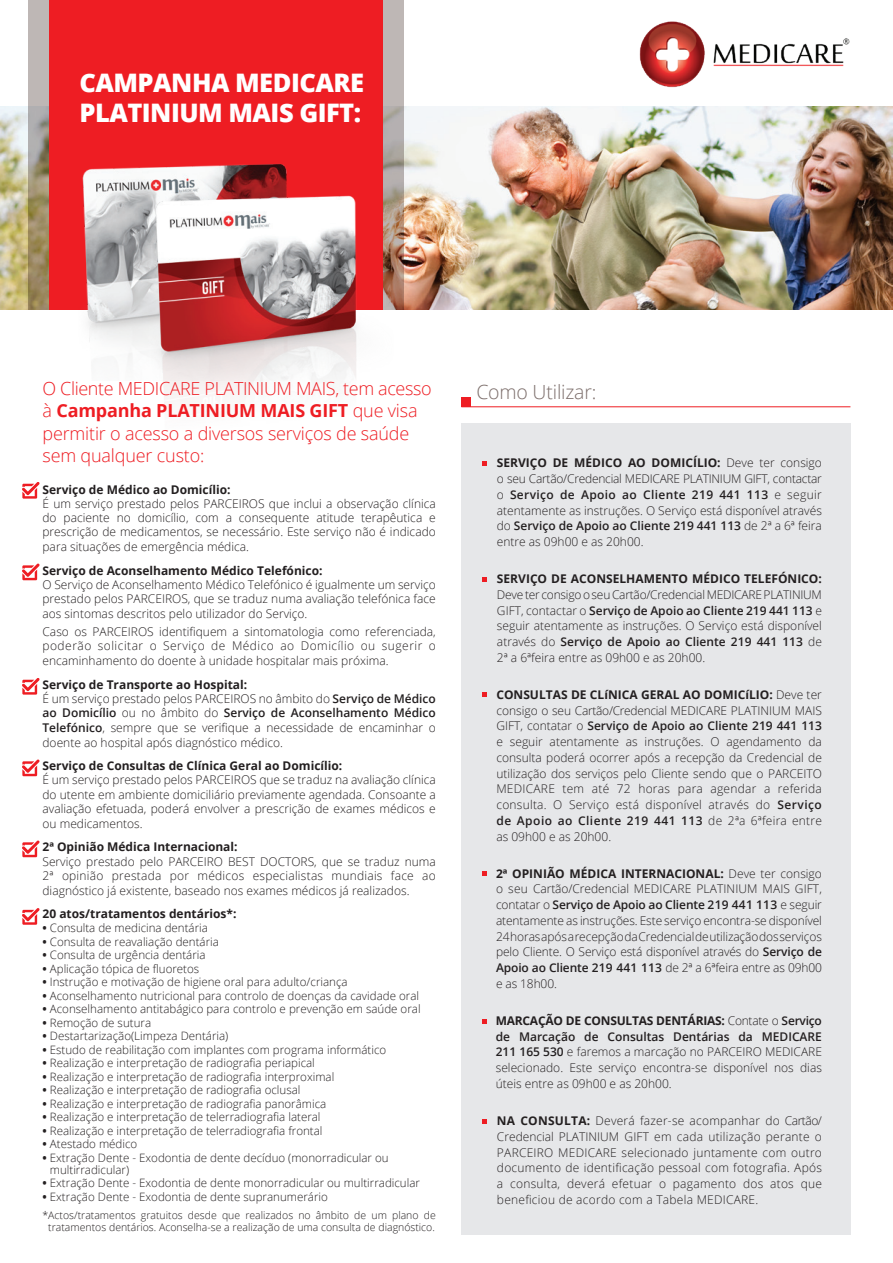
<style>
.page{position:relative;width:893px;height:1263px;background:#fff}
.page>*{position:absolute;margin:0;border:0;box-sizing:border-box;transform-origin:0 0}
.t1{font:800 25.5px/30px "Open Sans";letter-spacing:-.02em;color:#fff}
.t2{font:300 19.5px "Open Sans";letter-spacing:-.01em;color:#7d6f6c}
.t3{font:300 18px/22.5px "Open Sans";letter-spacing:-.01em;color:#ee1d23}
.t4{font:300 12px/15.8px "Open Sans";color:#231f20;text-align:justify}
.t5{font:700 12px "Open Sans";color:#231f20}
.t6{font:300 11.55px/12px "Open Sans";color:#231f20}
.t7{font:300 10.5px/12px "Open Sans";color:#231f20;text-align:center}
.s1{font-weight:700}
.s2{font-weight:600}
</style>
<div class="page">
<img style="left:0;top:107px;width:893px;height:202px">
<svg style="left:28px;top:0;width:376px;height:309px;background:#af9e91"></svg>
<div style="left:50px;top:0;width:333px;height:309px;background:#ee1d23"></div>
<div style="left:461px;top:423px;width:389px;height:811px;background:#e6e7e9"></div>
<img style="left:74px;top:164px;width:213px;height:196px">
<img style="left:146px;top:195px;width:254px;height:205px">
<svg style="left:482px;top:461px;width:5px;height:5px"></svg>
<svg style="left:482px;top:577px;width:5px;height:5px"></svg>
<svg style="left:482px;top:692px;width:5px;height:5px"></svg>
<svg style="left:482px;top:871px;width:5px;height:5px"></svg>
<svg style="left:482px;top:1019px;width:5px;height:4px"></svg>
<svg style="left:482px;top:1119px;width:5px;height:4px"></svg>
<svg style="left:22px;top:482px;width:18px;height:17px"></svg>
<svg style="left:22px;top:563px;width:18px;height:17px"></svg>
<svg style="left:22px;top:678px;width:18px;height:17px"></svg>
<svg style="left:22px;top:759px;width:18px;height:17px"></svg>
<svg style="left:22px;top:840px;width:18px;height:17px"></svg>
<svg style="left:22px;top:908px;width:18px;height:17px"></svg>
<img style="left:639px;top:21px;width:211px;height:67px">
<div style="left:461px;top:398px;width:9px;height:9px;background:#ee1d23"></div>
<hr style="left:461px;top:406px;width:389px;height:1px;background:#ee1d23">
<h1 class="t1" style="left:79px;top:66px;width:286px">CAMPANHA MEDICARE<br>PLATINIUM MAIS GIFT:</h1>
<h3 class="t3" style="left:43px;top:376px;width:391px">O Cliente MEDICARE PLATINIUM MAIS, tem acesso à <span class="s1">Campanha PLATINIUM MAIS GIFT</span> que visa permitir o acesso a diversos serviços de saúde sem qualquer custo:</h3>
<p class="t5" style="left:43px;top:481px;width:190px">Serviço de Médico ao Domicílio:</p>
<p class="t4" style="left:43px;top:496px;width:395px;line-height:14.5px">É um serviço prestado pelos PARCEIROS que inclui a observação clínica do paciente no domicílio, com a consequente atitude terapêutica e prescrição de medicamentos, se necessário. Este serviço não é indicado para situações de emergência médica.</p>
<p class="t5" style="left:43px;top:562px;width:282px">Serviço de Aconselhamento Médico Telefónico:</p>
<p class="t4" style="left:43px;top:577px;width:395px;line-height:14.2px">O Serviço de Aconselhamento Médico Telefónico é igualmente um serviço prestado pelos PARCEIROS, que se traduz numa avaliação telefónica face aos sintomas descritos pelo utilizador do Serviço.</p>
<p class="t4" style="left:43px;top:624px;width:395px;line-height:14.5px">Caso os PARCEIROS identifiquem a sintomatologia como referenciada, poderão solicitar o Serviço de Médico ao Domicílio ou sugerir o encaminhamento do doente à unidade hospitalar mais próxima.</p>
<p class="t4" style="left:43px;top:677px;width:395px;line-height:14.4px;text-align:left"><span class="s1">Serviço de Transporte ao Hospital:<br></span>É um serviço prestado pelos PARCEIROS no âmbito do <span class="s2">Serviço de Médico ao Domicílio</span> ou no âmbito do <span class="s2">Serviço de Aconselhamento Médico Telefónico</span>, sempre que se verifique a necessidade de encaminhar o doente ao hospital após diagnóstico médico.</p>
<p class="t5" style="left:43px;top:757px;width:301px">Serviço de Consultas de Clínica Geral ao Domicílio:</p>
<p class="t4" style="left:43px;top:772px;width:395px;line-height:14.5px">É um serviço prestado pelos PARCEIROS que se traduz na avaliação clínica do utente em ambiente domiciliário previamente agendada. Consoante a avaliação efetuada, poderá envolver a prescrição de exames médicos e ou medicamentos.</p>
<p class="t5" style="left:43px;top:839px;width:197px">2ª Opinião Médica Internacional:</p>
<p class="t4" style="left:43px;top:854px;width:395px;line-height:14.5px">Serviço prestado pelo PARCEIRO BEST DOCTORS, que se traduz numa 2ª opinião prestada por médicos especialistas mundiais face ao diagnóstico já existente, baseado nos exames médicos já realizados.</p>
<p class="t5" style="left:43px;top:906px;width:195px">20 atos/tratamentos dentários*:</p>
<p class="t6" style="left:43px;top:921px;width:167px"><span class="s1">•</span> Consulta de medicina dentária</p>
<p class="t6" style="left:43px;top:935px;width:178px"><span class="s1">•</span> Consulta de reavaliação dentária</p>
<p class="t6" style="left:43px;top:948px;width:165px"><span class="s1">•</span> Consulta de urgência dentária</p>
<p class="t6" style="left:43px;top:962px;width:158px"><span class="s1">•</span> Aplicação tópica de fluoretos</p>
<p class="t6" style="left:43px;top:975px;width:307px"><span class="s1">•</span> Instrução e motivação de higiene oral para adulto/criança</p>
<p class="t6" style="left:43px;top:989px;width:378px"><span class="s1">•</span> Aconselhamento nutricional para controlo de doenças da cavidade oral</p>
<p class="t6" style="left:43px;top:1002px;width:380px"><span class="s1">•</span> Aconselhamento antitabágico para controlo e prevenção em saúde oral</p>
<p class="t6" style="left:43px;top:1016px;width:110px"><span class="s1">•</span> Remoção de sutura</p>
<p class="t6" style="left:43px;top:1029px;width:187px"><span class="s1">•</span> Destartarização(Limpeza Dentária)</p>
<p class="t6" style="left:43px;top:1043px;width:345px"><span class="s1">•</span> Estudo de reabilitação com implantes com programa informático</p>
<p class="t6" style="left:43px;top:1056px;width:274px"><span class="s1">•</span> Realização e interpretação de radiografia periapical</p>
<p class="t6" style="left:43px;top:1070px;width:293px"><span class="s1">•</span> Realização e interpretação de radiografia interproximal</p>
<p class="t6" style="left:43px;top:1083px;width:259px"><span class="s1">•</span> Realização e interpretação de radiografia oclusal</p>
<p class="t6" style="left:43px;top:1097px;width:285px"><span class="s1">•</span> Realização e interpretação de radiografia panorâmica</p>
<p class="t6" style="left:43px;top:1110px;width:280px"><span class="s1">•</span> Realização e interpretação de telerradiografia lateral</p>
<p class="t6" style="left:43px;top:1124px;width:281px"><span class="s1">•</span> Realização e interpretação de telerradiografia frontal</p>
<p class="t6" style="left:43px;top:1137px;width:96px"><span class="s1">•</span> Atestado médico</p>
<p class="t6" style="left:50px;top:1151px;width:340px;text-indent:-7px"><span class="s1">•</span> Extração Dente - Exodontia de dente decíduo (monorradicular ou multirradicular)</p>
<p class="t6" style="left:43px;top:1176px;width:379px"><span class="s1">•</span> Extração Dente - Exodontia de dente monorradicular ou multirradicular</p>
<p class="t6" style="left:43px;top:1190px;width:287px"><span class="s1">•</span> Extração Dente - Exodontia de dente supranumerário</p>
<p class="t7" style="left:43px;top:1208px;width:395px">*Actos/tratamentos gratuitos desde que realizados no âmbito de um plano de tratamentos dentários. Aconselha-se a realização de uma consulta de diagnóstico.</p>
<h2 class="t2" style="left:476px;top:378px;width:122px">Como Utilizar:</h2>
<p class="t4" style="left:497px;top:455px;width:327px"><span class="s1">SERVIÇO DE MÉDICO AO DOMICÍLIO:</span> Deve ter consigo o seu Cartão/Credencial MEDICARE PLATINIUM GIFT, contactar o <span class="s2">Serviço de Apoio ao Cliente 219 441 113</span> e seguir atentamente as instruções. O Serviço está disponível através do <span class="s2">Serviço de Apoio ao Cliente 219 441 113</span> de 2ª a 6ª feira entre as 09h00 e as 20h00.</p>
<p class="t5" style="left:497px;top:570px;width:326px">SERVIÇO DE ACONSELHAMENTO MÉDICO TELEFÓNICO:</p>
<p class="t4" style="left:497px;top:586px;width:326px">Deve ter consigo o seu Cartão/Credencial MEDICARE PLATINIUM GIFT, contactar o <span class="s2">Serviço de Apoio ao Cliente 219 441 113</span> e seguir atentamente as instruções. O Serviço está disponível através do <span class="s2">Serviço de Apoio ao Cliente 219 441 113</span> de 2ª a 6ªfeira entre as 09h00 e as 20h00.</p>
<p class="t4" style="left:496px;top:686px;width:327px"><span class="s1">CONSULTAS DE CLíNICA GERAL AO DOMICíLIO:</span> Deve ter consigo o seu Cartão/Credencial MEDICARE PLATINIUM MAIS GIFT, contatar o <span class="s2">Serviço de Apoio ao Cliente 219 441 113 </span>e seguir atentamente as instruções. O agendamento da consulta poderá ocorrer após a recepção da Credencial de utilização dos serviços pelo Cliente sendo que o PARCEITO MEDICARE tem até 72 horas para agendar a referida consulta. O Serviço está disponível através do <span class="s2">Serviço de Apoio ao Cliente 219 441 113</span> de 2ªa 6ªfeira entre as 09h00 e as 20h00.</p>
<p class="t4" style="left:496px;top:865px;width:327px"><span class="s1">2ª OPINIÃO MÉDICA INTERNACIONAL:</span> Deve ter consigo o seu Cartão/Credencial MEDICARE PLATINIUM MAIS GIFT, contatar o <span class="s2">Serviço de Apoio ao Cliente 219 441 113</span> e seguir atentamente as instruções. Este serviço encontra-se disponível 24 horas após a recepção da Credencial de utilização dos serviços pelo Cliente. O Serviço está disponível através do <span class="s2">Serviço de Apoio ao Cliente 219 441 113</span> de 2ª a 6ªfeira entre as 09h00 e as 18h00.</p>
<p class="t4" style="left:496px;top:1012px;width:328px"><span class="s1">MARCAÇÃO DE CONSULTAS DENTÁRIAS:</span> Contate o <span class="s2">Serviço de Marcação de Consultas Dentárias da MEDICARE 211 165 530</span> e faremos a marcação no PARCEIRO MEDICARE selecionado. Este serviço encontra-se disponível nos dias úteis entre as 09h00 e as 20h00.</p>
<p class="t4" style="left:497px;top:1112px;width:326px"><span class="s1">NA CONSULTA:</span> Deverá fazer-se acompanhar do Cartão/ Credencial PLATINIUM GIFT em cada utilização perante o PARCEIRO MEDICARE selecionado juntamente com outro documento de identificação pessoal com fotografia. Após a consulta, deverá efetuar o pagamento dos atos que beneficiou de acordo com a Tabela MEDICARE.</p>
</div>
